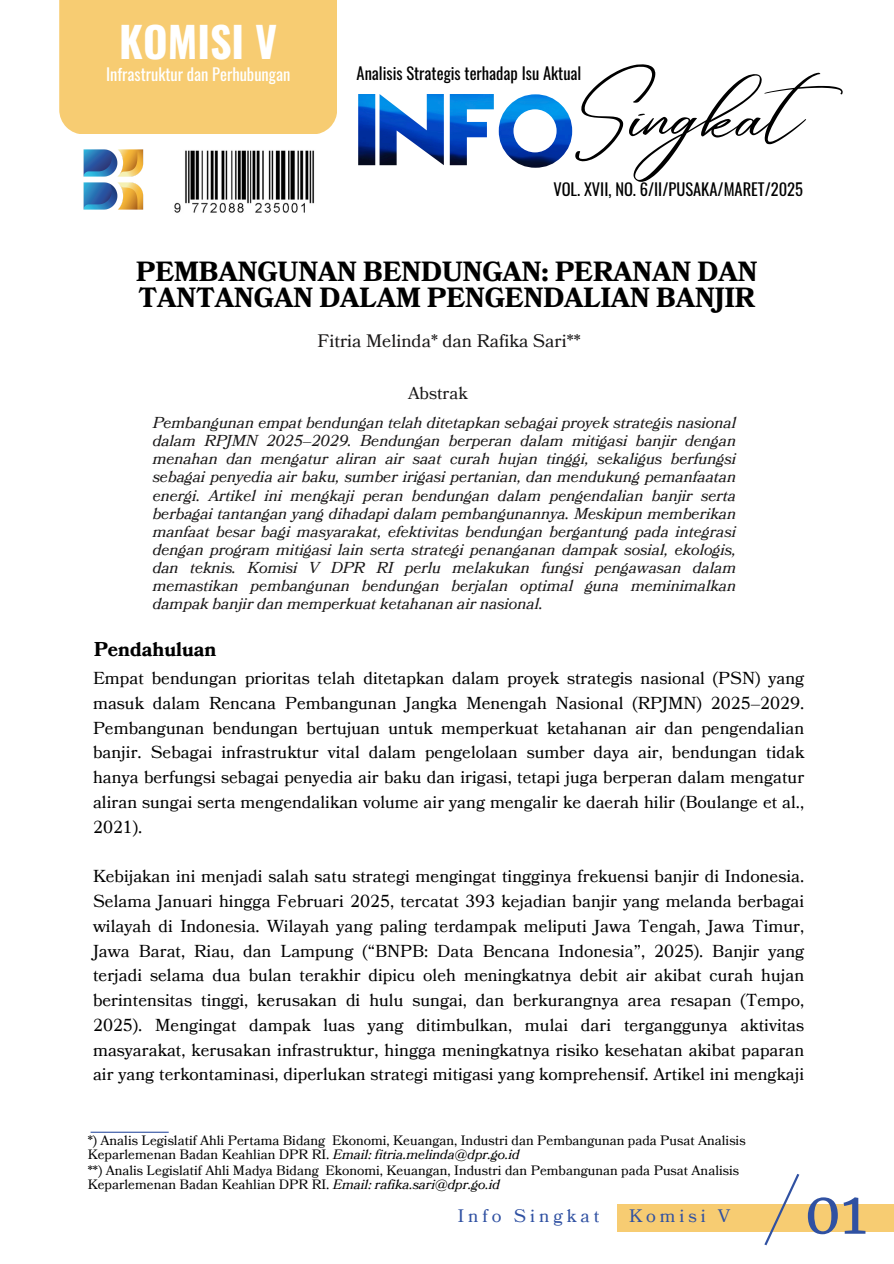
<style>
.page{position:relative;width:894px;height:1264px;background:#fff}
.page>*{position:absolute;margin:0;border:0;box-sizing:border-box;transform-origin:0 0}
.t1{font:100 92.7px "Vanyla 4 F Unicase";color:#3051a2}
.t2{font:77.55px "Andasia";color:#000}
.t3{font:57.6px "Merriweather";color:#3051a2}
.t4{font:700 42px "Oswald";color:#fff}
.t5{font:700 27px/25.8px "Bookmania";color:#000}
.t6{font:700 19.5px "Bookmania";color:#000}
.t7{font:18px "Bookmania";color:#191717}
.t8{font:18px "Bookmania";letter-spacing:.22em;color:#3051a2}
.t9{font:17.25px/24.8px "Bookmania";color:#000;text-align:justify}
.t10{font:17.25px "Bookmania";color:#191717}
.t11{font:16.5px "Oswald";color:#000}
.t12{font:16.5px "Oswald";color:#fff}
.t13{font:italic 15.75px/18px "Bookmania";color:#191717;text-align:justify}
.t14{font:13.5px/13.5px "Bookmania";color:#000}
.s1{font-style:italic}
</style>
<div class="page">
<div style="left:616px;top:1203px;width:277px;height:27px;background:#f7cc72"></div>
<hr style="left:91px;top:1131px;width:78px;height:1px;background:#3051a2">
<div style="left:59px;top:0;width:278px;height:134px;background:#f7cc72"></div>
<img style="left:174px;top:150px;width:141px;height:63px">
<img style="left:83px;top:149px;width:61px;height:61px">
<img style="left:358px;top:94px;width:214px;height:74px">
<div style="left:513px;top:109px;width:43px;height:43px;background:#fff;border-radius:50%"></div>
<h4 class="t4" style="left:119px;top:9px;width:159px">KOMISI V</h4>
<p class="t12" style="left:106px;top:61px;width:186px">Infrastruktur dan Perhubungan</p>
<h2 class="t2" style="left:572px;top:56px;width:278px">Singkat</h2>
<p class="t11" style="left:356px;top:61px;width:226px">Analisis Strategis terhadap Isu Aktual</p>
<p class="t11" style="left:553px;top:176px;width:251px">VOL. XVII, NO. 6/II/PUSAKA/MARET/2025</p>
<p class="t5" style="left:136px;top:260px;width:622px">PEMBANGUNAN BENDUNGAN: PERANAN DAN<br>TANTANGAN DALAM PENGENDALIAN BANJIR</p>
<p class="t7" style="left:317px;top:329px;width:264px">Fitria Melinda* dan Rafika Sari**</p>
<p class="t10" style="left:408px;top:382px;width:61px">Abstrak</p>
<h2 class="t13" style="left:153px;top:414px;width:584px">Pembangunan empat bendungan telah ditetapkan sebagai proyek strategis nasional dalam RPJMN 2025–2029. Bendungan berperan dalam mitigasi banjir dengan menahan dan mengatur aliran air saat curah hujan tinggi, sekaligus berfungsi sebagai penyedia air baku, sumber irigasi pertanian, dan mendukung pemanfaatan energi. Artikel ini mengkaji peran bendungan dalam pengendalian banjir serta berbagai tantangan yang dihadapi dalam pembangunannya. Meskipun memberikan manfaat besar bagi masyarakat, efektivitas bendungan bergantung pada integrasi dengan program mitigasi lain serta strategi penanganan dampak sosial, ekologis, dan teknis. Komisi V DPR RI perlu melakukan fungsi pengawasan dalam memastikan pembangunan bendungan berjalan optimal guna meminimalkan dampak banjir dan memperkuat ketahanan air nasional.</h2>
<p class="t6" style="left:94px;top:635px;width:124px">Pendahuluan</p>
<p class="t9" style="left:93px;top:666px;width:712px">Empat bendungan prioritas telah ditetapkan dalam proyek strategis nasional (PSN) yang masuk dalam Rencana Pembangunan Jangka Menengah Nasional (RPJMN) 2025–2029.<br>Pembangunan bendungan bertujuan untuk memperkuat ketahanan air dan pengendalian banjir. Sebagai infrastruktur vital dalam pengelolaan sumber daya air, bendungan tidak hanya berfungsi sebagai penyedia air baku dan irigasi, tetapi juga berperan dalam mengatur aliran sungai serta mengendalikan volume air yang mengalir ke daerah hilir (Boulange et al., 2021).</p>
<h6 class="t9" style="left:93px;top:864px;width:712px">Kebijakan ini menjadi salah satu strategi mengingat tingginya frekuensi banjir di Indonesia.<br>Selama Januari hingga Februari 2025, tercatat 393 kejadian banjir yang melanda berbagai wilayah di Indonesia. Wilayah yang paling terdampak meliputi Jawa Tengah, Jawa Timur, Jawa Barat, Riau, dan Lampung (“BNPB: Data Bencana Indonesia”, 2025). Banjir yang terjadi selama dua bulan terakhir dipicu oleh meningkatnya debit air akibat curah hujan berintensitas tinggi, kerusakan di hulu sungai, dan berkurangnya area resapan (Tempo, 2025). Mengingat dampak luas yang ditimbulkan, mulai dari terganggunya aktivitas masyarakat, kerusakan infrastruktur, hingga meningkatnya risiko kesehatan akibat paparan air yang terkontaminasi, diperlukan strategi mitigasi yang komprehensif. Artikel ini mengkaji</h6>
<h3 class="t14" style="left:88px;top:1134px;width:659px">*) Analis Legislatif Ahli Pertama Bidang Ekonomi, Keuangan, Industri dan Pembangunan pada Pusat Analisis<br>Keparlemenan Badan Keahlian DPR RI. <span class="s1">Email: fitria.melinda@dpr.go.id</span></h3>
<p class="t14" style="left:88px;top:1164px;width:652px">**) Analis Legislatif Ahli Madya Bidang Ekonomi, Keuangan, Industri dan Pembangunan pada Pusat Analisis<br>Keparlemenan Badan Keahlian DPR RI. <span class="s1">Email: rafika.sari@dpr.go.id</span></p>
<p class="t8" style="left:457px;top:1203px;width:143px">Info Singkat</p>
<p class="t8" style="left:628px;top:1203px;width:103px">Komisi V</p>
<p class="t1" style="left:764px;top:1166px;width:36px">/</p>
<h5 class="t3" style="left:804px;top:1176px;width:64px">01</h5>
</div>
